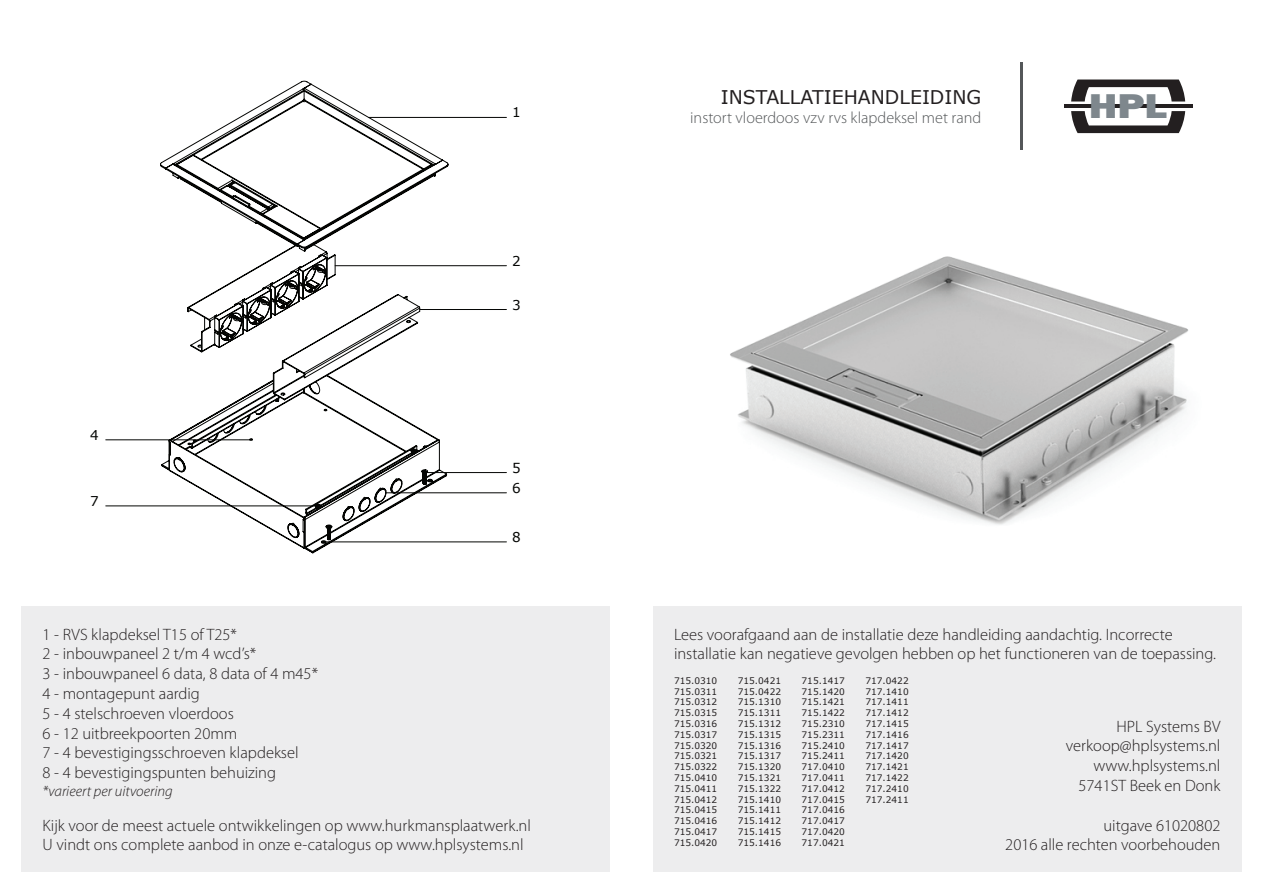
<style>
.page{position:relative;width:1263px;height:893px;background:#fff}
.page>*{position:absolute;margin:0;border:0;box-sizing:border-box;transform-origin:0 0}
.t1{font:800 35.4px "Franklin Gothic";color:#7e878d;scale:1.19 1}
.t2{font:18.9px "Verdana";color:#231f20}
.t3{font:300 16.5px/19.8px "Myriad Pro";color:#231f20}
.t4{font:300 16.2px "Myriad Pro";color:#545759}
.t5{font:italic 300 15px "Myriad Pro";color:#231f20}
.t6{font:13.5px "Verdana";color:#040503}
.t7{font:9px/10.8px "Verdana";color:#231f20;text-align:justify}
</style>
<div class="page">
<div style="left:653px;top:606px;width:589px;height:266px;background:#ededee"></div>
<div style="left:21px;top:606px;width:589px;height:266px;background:#ededee"></div>
<hr style="left:1020px;top:62px;width:3px;height:88px;background:#545759">
<hr style="left:1064px;top:105px;width:128px;height:3px;background:#231f20">
<svg style="left:1071px;top:111px;width:114px;height:22px"></svg>
<svg style="left:1071px;top:80px;width:114px;height:22px"></svg>
<img style="left:730px;top:256px;width:459px;height:269px">
<svg style="left:160px;top:81px;width:288px;height:472px"></svg>
<hr style="left:369px;top:117px;width:137px;height:1px;background:#040503">
<hr style="left:335px;top:265px;width:171px;height:1px;background:#040503">
<hr style="left:420px;top:309px;width:86px;height:1px;background:#040503">
<hr style="left:386px;top:493px;width:120px;height:1px;background:#040503">
<hr style="left:106px;top:440px;width:143px;height:1px;background:#040503">
<hr style="left:106px;top:506px;width:209px;height:1px;background:#040503">
<hr style="left:426px;top:472px;width:80px;height:1px;background:#040503">
<hr style="left:326px;top:542px;width:180px;height:1px;background:#040503">
<p class="t6" style="left:512px;top:103px;width:10px">1</p>
<p class="t6" style="left:90px;top:426px;width:10px">4</p>
<p class="t6" style="left:90px;top:492px;width:10px">7</p>
<p class="t3" style="left:43px;top:624px;width:277px">1 - RVS klapdeksel T15 of T25*<br>2 - inbouwpaneel 2 t/m 4 wcd’s*<br>3 - inbouwpaneel 6 data, 8 data of 4 m45*<br>4 - montagepunt aardig<br>5 - 4 stelschroeven vloerdoos<br>6 - 12 uitbreekpoorten 20mm<br>7 - 4 bevestigingsschroeven klapdeksel<br>8 - 4 bevestigingspunten behuizing</p>
<p class="t5" style="left:43px;top:782px;width:132px">*varieert per uitvoering</p>
<p class="t6" style="left:512px;top:251px;width:10px">2</p>
<p class="t6" style="left:512px;top:295px;width:10px">3</p>
<p class="t6" style="left:512px;top:458px;width:10px">5</p>
<p class="t6" style="left:512px;top:479px;width:10px">6</p>
<p class="t6" style="left:512px;top:528px;width:10px">8</p>
<p class="t3" style="left:43px;top:815px;width:490px">Kijk voor de meest actuele ontwikkelingen op www.hurkmansplaatwerk.nl<br>U vindt ons complete aanbod in onze e-catalogus op www.hplsystems.nl</p>
<p class="t2" style="left:721px;top:84px;width:262px">INSTALLATIEHANDLEIDING</p>
<p class="t4" style="left:690px;top:109px;width:292px">instort vloerdoos vzv rvs klapdeksel met rand</p>
<h1 class="t1" style="left:1089px;top:83px;width:67px">HPL</h1>
<p class="t3" style="left:674px;top:624px;width:543px">Lees voorafgaand aan de installatie deze handleiding aandachtig. Incorrecte installatie kan negatieve gevolgen hebben op het functioneren van de toepassing.</p>
<p class="t7" style="left:674px;top:675px;width:45px">715.0310<br>715.0311<br>715.0312<br>715.0315<br>715.0316<br>715.0317<br>715.0320<br>715.0321<br>715.0322<br>715.0410<br>715.0411<br>715.0412<br>715.0415<br>715.0416<br>715.0417<br>715.0420</p>
<p class="t7" style="left:738px;top:675px;width:45px">715.0421<br>715.0422<br>715.1310<br>715.1311<br>715.1312<br>715.1315<br>715.1316<br>715.1317<br>715.1320<br>715.1321<br>715.1322<br>715.1410<br>715.1411<br>715.1412<br>715.1415<br>715.1416</p>
<p class="t7" style="left:801px;top:675px;width:45px">715.1417<br>715.1420<br>715.1421<br>715.1422<br>715.2310<br>715.2311<br>715.2410<br>715.2411<br>717.0410<br>717.0411<br>717.0412<br>717.0415<br>717.0416<br>717.0417<br>717.0420<br>717.0421</p>
<p class="t7" style="left:865px;top:675px;width:45px">717.0422<br>717.1410<br>717.1411<br>717.1412<br>717.1415<br>717.1416<br>717.1417<br>717.1420<br>717.1421<br>717.1422<br>717.2410<br>717.2411</p>
<p class="t3" style="left:1066px;top:716px;width:156px;text-align:right">HPL Systems BV verkoop@hplsystems.nl www.hplsystems.nl<br>5741ST Beek en Donk</p>
<p class="t3" style="left:1005px;top:815px;width:217px;text-align:right">uitgave 61020802<br>2016 alle rechten voorbehouden</p>
</div>
